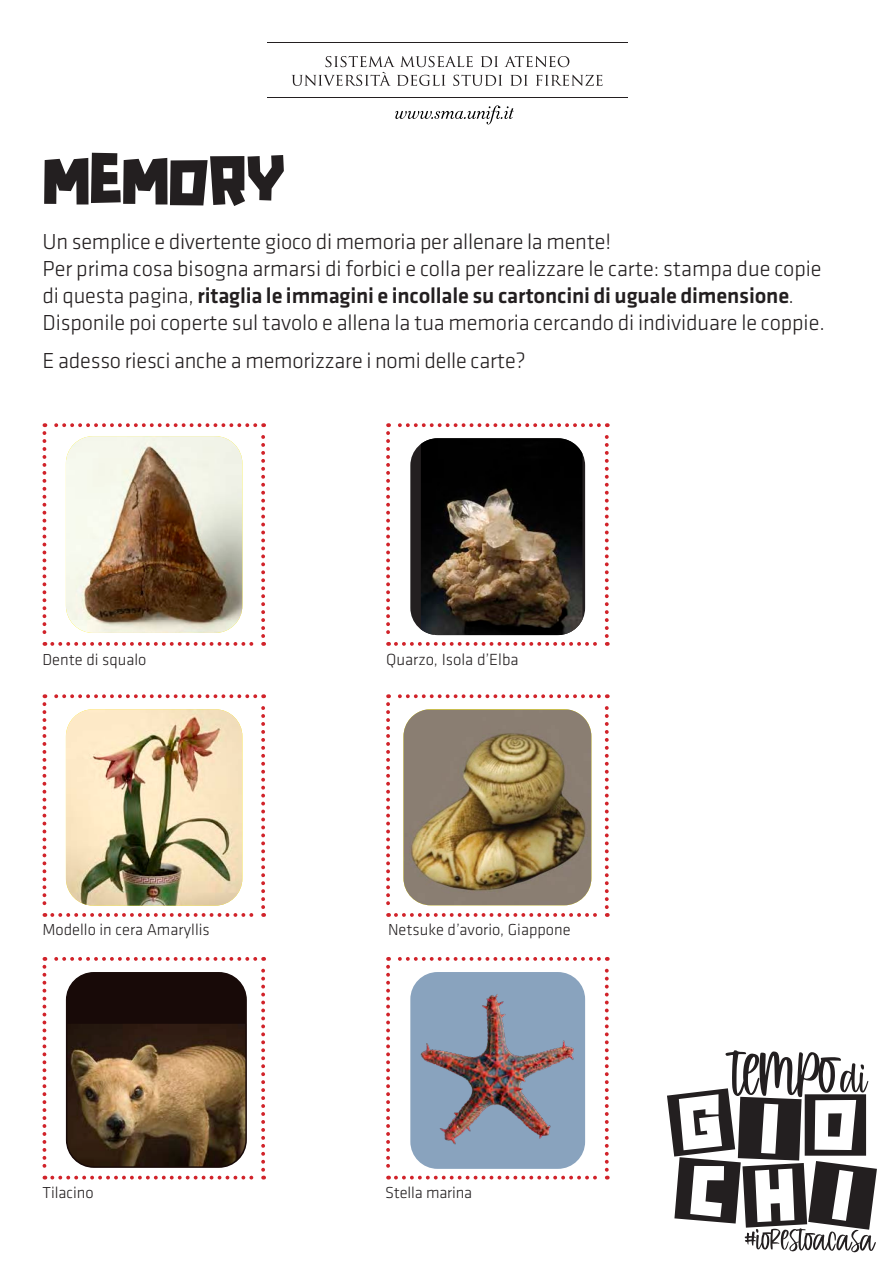
<style>
.page{position:relative;width:893px;height:1263px;background:#fff}
.page>*{position:absolute;margin:0;border:0;box-sizing:border-box;transform-origin:0 0}
.t1{font:65.55px "HOTGRIL Ldemo";letter-spacing:-.01em;color:#231f20}
.t2{font:300 22.5px/27px "Klavika";letter-spacing:-.005em;color:#231f20}
.t3{font:300 16.8px "Klavika";color:#231f20}
.t4{font:300 16.5px "Klavika";color:#231f20}
.s1{font-weight:500}
</style>
<div class="page">
<svg style="left:395px;top:105px;width:119px;height:19px"></svg>
<svg style="left:292px;top:56px;width:311px;height:30px"></svg>
<hr style="left:267px;top:97px;width:361px;height:1px;background:#231f20">
<hr style="left:267px;top:43px;width:361px;height:1px;background:#231f20">
<svg style="left:667px;top:1050px;width:210px;height:202px"></svg>
<svg style="left:43px;top:433px;width:3px;height:213px"></svg>
<svg style="left:52px;top:642px;width:212px;height:4px"></svg>
<svg style="left:261px;top:423px;width:4px;height:213px"></svg>
<svg style="left:44px;top:423px;width:211px;height:4px"></svg>
<svg style="left:386px;top:433px;width:4px;height:213px"></svg>
<svg style="left:396px;top:642px;width:212px;height:4px"></svg>
<svg style="left:605px;top:423px;width:4px;height:213px"></svg>
<svg style="left:388px;top:423px;width:211px;height:4px"></svg>
<svg style="left:43px;top:704px;width:3px;height:213px"></svg>
<svg style="left:52px;top:913px;width:212px;height:4px"></svg>
<svg style="left:261px;top:694px;width:4px;height:213px"></svg>
<svg style="left:44px;top:694px;width:211px;height:4px"></svg>
<svg style="left:386px;top:704px;width:4px;height:213px"></svg>
<svg style="left:396px;top:913px;width:212px;height:4px"></svg>
<svg style="left:605px;top:694px;width:4px;height:213px"></svg>
<svg style="left:388px;top:694px;width:211px;height:4px"></svg>
<svg style="left:43px;top:967px;width:3px;height:212px"></svg>
<svg style="left:52px;top:1176px;width:212px;height:3px"></svg>
<svg style="left:261px;top:957px;width:4px;height:213px"></svg>
<svg style="left:44px;top:957px;width:211px;height:4px"></svg>
<svg style="left:386px;top:967px;width:4px;height:212px"></svg>
<svg style="left:396px;top:1176px;width:212px;height:3px"></svg>
<svg style="left:605px;top:957px;width:4px;height:213px"></svg>
<svg style="left:388px;top:957px;width:211px;height:4px"></svg>
<img style="left:403px;top:709px;width:188px;height:196px">
<img style="left:66px;top:436px;width:176px;height:197px">
<div style="left:410px;top:972px;width:175px;height:197px;background:#89a3be;border-radius:27px"></div>
<img style="left:416px;top:972px;width:162px;height:173px">
<img style="left:66px;top:709px;width:176px;height:197px">
<div style="left:410px;top:438px;width:175px;height:197px;background:#231f20;border-radius:27px"></div>
<img style="left:421px;top:438px;width:161px;height:197px">
<div style="left:67px;top:973px;width:179px;height:194px;background:#180a08;border-radius:27px"></div>
<img style="left:68px;top:1024px;width:176px;height:141px">
<div style="left:66px;top:972px;width:181px;height:196px;border:2px solid #180a08;border-radius:27px"></div>
<h1 class="t1" style="left:43px;top:138px;width:244px">MEMORY</h1>
<p class="t2" style="left:43px;top:228px;width:784px">Un semplice e divertente gioco di memoria per allenare la mente!<br>Per prima cosa bisogna armarsi di forbici e colla per realizzare le carte: stampa due copie di questa pagina, <span class="s1">ritaglia le immagini e incollale su cartoncini di uguale dimensione</span>.<br>Disponile poi coperte sul tavolo e allena la tua memoria cercando di individuare le coppie.</p>
<p class="t2" style="left:43px;top:347px;width:485px">E adesso riesci anche a memorizzare i nomi delle carte?</p>
<p class="t4" style="left:43px;top:650px;width:105px">Dente di squalo</p>
<p class="t4" style="left:43px;top:920px;width:169px">Modello in cera Amaryllis</p>
<p class="t3" style="left:386px;top:650px;width:134px">Quarzo, Isola d’Elba</p>
<p class="t4" style="left:388px;top:920px;width:184px">Netsuke d’avorio, Giappone</p>
<p class="t4" style="left:43px;top:1183px;width:53px">Tilacino</p>
<p class="t4" style="left:385px;top:1183px;width:88px">Stella marina</p>
</div>
